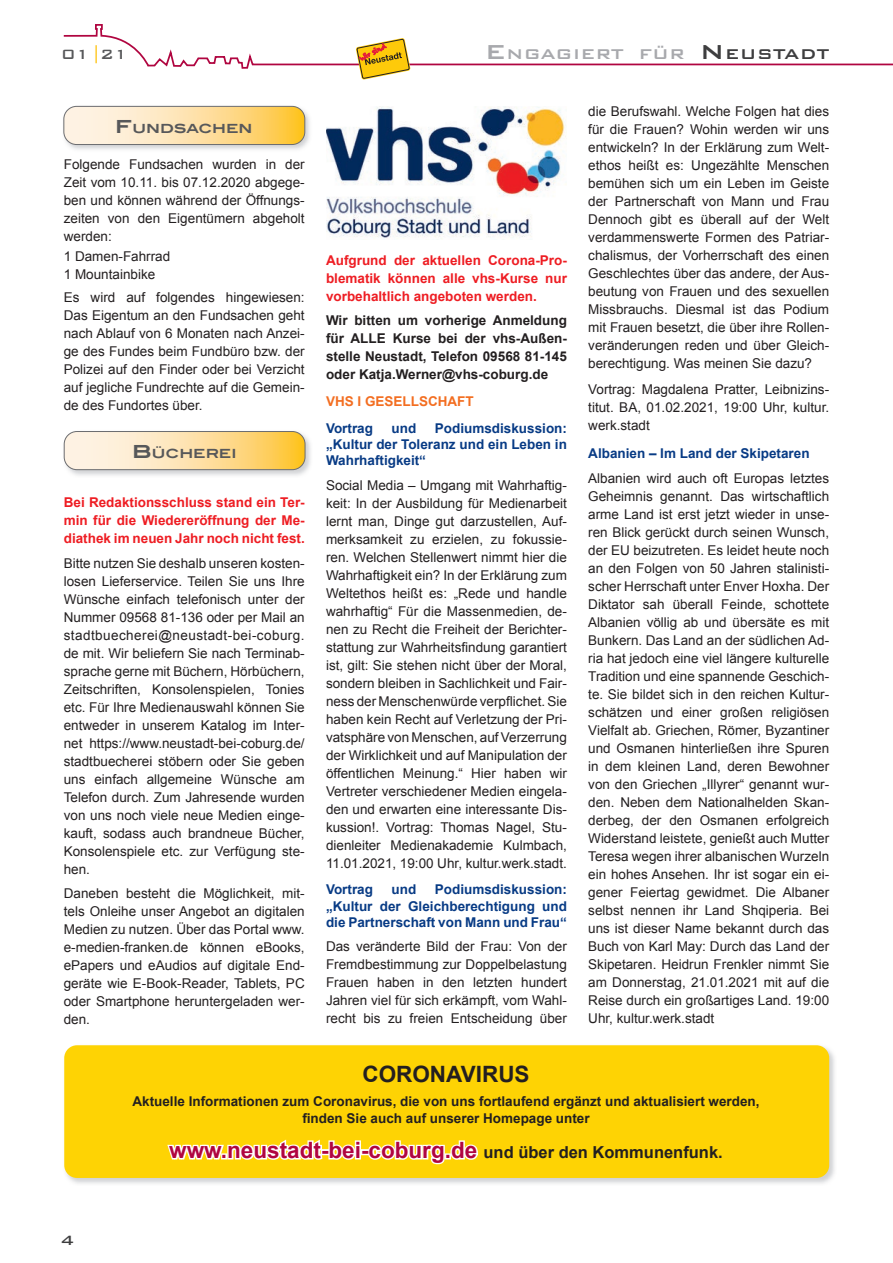
<style>
.page{position:relative;width:893px;height:1263px;background:#fff}
.page>*{position:absolute;margin:0;border:0;box-sizing:border-box;transform-origin:0 0}
.t1{font:700 22.5px "Arial";color:#b00540}
.t2{font:700 22.5px "Arial";color:#231f20}
.t3{font:500 18.9px "Bank Gothic BT";color:#a8a9ad;scale:1.06 1}
.t4{font:500 18px "Bank Gothic BT";color:#57585a}
.t5{font:500 18px "Bank Gothic BT";color:#3e3e3f}
.t6{font:13.5px/18px "Arial";color:#231f20;text-align:justify}
.t7{font:700 13.5px/18px "Arial";color:#231f20;text-align:justify}
.t8{font:700 13.5px/16.2px "Arial";color:#083b85;text-align:justify}
.t9{font:700 13.5px/18px "Arial";color:#ee1d23;text-align:justify}
.t10{font:700 13.5px "Arial";color:#f36e21}
.t11{font:700 12.6px "Blair ITC";color:#57585a}
.s1{color:#fec210}
.s2{font-size:27px}
.s3{font-size:27px;color:#3e3e3f}
.s4{color:#3e3e3f}
.s5{font-size:18px}
.s6{font-size:16.5px;color:#231f20}
</style>
<div class="page">
<svg style="left:63px;top:24px;width:830px;height:45px"></svg>
<svg style="left:356px;top:38px;width:54px;height:42px"></svg>
<img style="left:64px;top:1045px;width:771px;height:139px">
<div style="left:64px;top:1045px;width:765px;height:133px;background:#fed304;border-radius:13px"></div>
<svg style="left:167px;top:1139px;width:312px;height:26px"></svg>
<img style="left:63px;top:105px;width:247px;height:45px">
<svg style="left:64px;top:106px;width:241px;height:39px;background:#fde0a4"></svg>
<div style="left:64px;top:106px;width:241px;height:39px;border:1px solid #6c6d70;border-radius:13px"></div>
<img style="left:326px;top:106px;width:240px;height:133px">
<img style="left:63px;top:436px;width:248px;height:40px">
<svg style="left:64px;top:431px;width:241px;height:39px;background:#fde0a4"></svg>
<div style="left:64px;top:431px;width:241px;height:39px;border:1px solid #6c6d70;border-radius:13px"></div>
<h3 class="t4" style="left:62px;top:44px;width:68px">01<span class="s1">|</span>21</h3>
<h2 class="t3" style="left:485px;top:44px;width:326px"><span class="s2">E</span>NGAGIERT FÜR <span class="s3">N</span><span class="s4">EUSTADT</span></h2>
<p class="t11" style="left:115px;top:120px;width:139px"><span class="s5">F</span>UNDSACHEN</p>
<p class="t6" style="left:64px;top:156px;width:242px">Folgende Fundsachen wurden in der Zeit vom 10.11. bis 07.12.2020 abgege&shy;ben und können während der Öffnungs&shy;zeiten von den Eigentümern abgeholt werden:</p>
<p class="t6" style="left:64px;top:248px;width:108px">1 Damen-Fahrrad<br>1 Mountainbike</p>
<p class="t6" style="left:64px;top:288px;width:242px">Es wird auf folgendes hingewiesen:<br>Das Eigentum an den Fundsachen geht nach Ablauf von 6 Monaten nach Anzei&shy;ge des Fundes beim Fundbüro bzw. der Polizei auf den Finder oder bei Verzicht auf jegliche Fundrechte auf die Gemein&shy;de des Fundortes über.</p>
<p class="t11" style="left:132px;top:445px;width:106px"><span class="s5">B</span>ÜCHEREI</p>
<p class="t9" style="left:64px;top:494px;width:242px">Bei Redaktionsschluss stand ein Ter&shy;min für die Wiedereröffnung der Me&shy;diathek im neuen Jahr noch nicht fest.</p>
<p class="t6" style="left:64px;top:554px;width:242px">Bitte nutzen Sie deshalb unseren kosten&shy;losen Lieferservice. Teilen Sie uns Ihre Wünsche einfach telefonisch unter der Nummer 09568 81-136 oder per Mail an stadtbuecherei@neustadt-bei-coburg. de mit. Wir beliefern Sie nach Terminab&shy;sprache gerne mit Büchern, Hörbüchern, Zeitschriften, Konsolenspielen, Tonies etc. Für Ihre Medienauswahl können Sie entweder in unserem Katalog im Inter&shy;net https://www.neustadt-bei-coburg.de/ stadtbuecherei stöbern oder Sie geben uns einfach allgemeine Wünsche am Telefon durch. Zum Jahresende wurden von uns noch viele neue Medien einge&shy;kauft, sodass auch brandneue Bücher, Konsolenspiele etc. zur Verfügung ste&shy;hen.</p>
<p class="t6" style="left:64px;top:884px;width:242px">Daneben besteht die Möglichkeit, mit&shy;tels Onleihe unser Angebot an digitalen Medien zu nutzen. Über das Portal www. e-medien-franken.de können eBooks, ePapers und eAudios auf digitale End&shy;geräte wie E-Book-Reader, Tablets, PC oder Smartphone heruntergeladen wer&shy;den.</p>
<p class="t9" style="left:326px;top:251px;width:242px">Aufgrund der aktuellen Corona-Pro&shy;blematik können alle vhs-Kurse nur vorbehaltlich angeboten werden.</p>
<p class="t7" style="left:326px;top:312px;width:242px">Wir bitten um vorherige Anmeldung für ALLE Kurse bei der vhs-Außen&shy;stelle Neustadt, Telefon 09568 81-145 oder Katja.Werner@vhs-coburg.de</p>
<p class="t10" style="left:326px;top:392px;width:149px">VHS I GESELLSCHAFT</p>
<p class="t8" style="left:326px;top:420px;width:49px">Vortrag</p>
<p class="t8" style="left:392px;top:420px;width:26px">und</p>
<p class="t8" style="left:326px;top:420px;width:242px;text-indent:109px">Podiumsdiskussion: „Kultur der Toleranz und ein Leben in Wahrhaftigkeit“</p>
<p class="t6" style="left:326px;top:476px;width:242px">Social Media – Umgang mit Wahrhaftig&shy;keit: In der Ausbildung für Medienarbeit lernt man, Dinge gut darzustellen, Auf&shy;merksamkeit zu erzielen, zu fokussie&shy;ren. Welchen Stellenwert nimmt hier die Wahrhaftigkeit ein? In der Erklärung zum Weltethos heißt es: „Rede und handle wahrhaftig“ Für die Massenmedien, de&shy;nen zu Recht die Freiheit der Berichter&shy;stattung zur Wahrheitsfindung garantiert ist, gilt: Sie stehen nicht über der Moral, sondern bleiben in Sachlichkeit und Fair&shy;ness der Menschenwürde verpflichet. Sie haben kein Recht auf Verletzung der Pri&shy;vatsphäre von Menschen, auf Verzerrung der Wirklichkeit und auf Manipulation der öffentlichen Meinung.“ Hier haben wir Vertreter verschiedener Medien eingela&shy;den und erwarten eine interessante Dis&shy;kussion!. Vortrag: Thomas Nagel, Stu&shy;dienleiter Medienakademie Kulmbach, 11.01.2021, 19:00 Uhr, kultur.werk.stadt.</p>
<p class="t8" style="left:326px;top:882px;width:49px">Vortrag</p>
<p class="t8" style="left:392px;top:882px;width:26px">und</p>
<p class="t8" style="left:326px;top:882px;width:242px;text-indent:109px">Podiumsdiskussion: „Kultur der Gleichberechtigung und die Partnerschaft von Mann und Frau“</p>
<p class="t6" style="left:326px;top:937px;width:242px">Das veränderte Bild der Frau: Von der Fremdbestimmung zur Doppelbelastung Frauen haben in den letzten hundert Jahren viel für sich erkämpft, vom Wahl&shy;recht bis zu freien Entscheidung über</p>
<p class="t6" style="left:588px;top:102px;width:242px">die Berufswahl. Welche Folgen hat dies für die Frauen? Wohin werden wir uns entwickeln? In der Erklärung zum Welt&shy;ethos heißt es: Ungezählte Menschen bemühen sich um ein Leben im Geiste der Partnerschaft von Mann und Frau Dennoch gibt es überall auf der Welt verdammenswerte Formen des Patriar&shy;chalismus, der Vorherrschaft des einen Geschlechtes über das andere, der Aus&shy;beutung von Frauen und des sexuellen Missbrauchs. Diesmal ist das Podium mit Frauen besetzt, die über ihre Rollen&shy;veränderungen reden und über Gleich&shy;berechtigung. Was meinen Sie dazu?</p>
<p class="t6" style="left:588px;top:380px;width:242px">Vortrag: Magdalena Pratter, Leibnizins&shy;titut. BA, 01.02.2021, 19:00 Uhr, kultur. werk.stadt</p>
<p class="t8" style="left:588px;top:445px;width:223px">Albanien – Im Land der Skipetaren</p>
<p class="t6" style="left:588px;top:470px;width:242px">Albanien wird auch oft Europas letztes Geheimnis genannt. Das wirtschaftlich arme Land ist erst jetzt wieder in unse&shy;ren Blick gerückt durch seinen Wunsch, der EU beizutreten. Es leidet heute noch an den Folgen von 50 Jahren stalinisti&shy;scher Herrschaft unter Enver Hoxha. Der Diktator sah überall Feinde, schottete Albanien völlig ab und übersäte es mit Bunkern. Das Land an der südlichen Ad&shy;ria hat jedoch eine viel längere kulturelle Tradition und eine spannende Geschich&shy;te. Sie bildet sich in den reichen Kultur&shy;schätzen und einer großen religiösen Vielfalt ab. Griechen, Römer, Byzantiner und Osmanen hinterließen ihre Spuren in dem kleinen Land, deren Bewohner von den Griechen „Illyrer“ genannt wur&shy;den. Neben dem Nationalhelden Skan&shy;derbeg, der den Osmanen erfolgreich Widerstand leistete, genießt auch Mutter Teresa wegen ihrer albanischen Wurzeln ein hohes Ansehen. Ihr ist sogar ein ei&shy;gener Feiertag gewidmet. Die Albaner selbst nennen ihr Land Shqiperia. Bei uns ist dieser Name bekannt durch das Buch von Karl May: Durch das Land der Skipetaren. Heidrun Frenkler nimmt Sie am Donnerstag, 21.01.2021 mit auf die Reise durch ein großartiges Land. 19:00<br>Uhr, kultur.werk.stadt</p>
<h3 class="t5" style="left:61px;top:1230px;width:15px">4</h3>
<h1 class="t2" style="left:362px;top:1059px;width:169px">CORONAVIRUS</h1>
<p class="t7" style="left:132px;top:1094px;width:629px;line-height:16.2px;text-align:center">Aktuelle Informationen zum Coronavirus, die von uns fortlaufend ergänzt und aktualisiert werden, finden Sie auch auf unserer Homepage unter</p>
<h1 class="t1" style="left:169px;top:1135px;width:555px">www.neustadt-bei-coburg.de <span class="s6">und über den Kommunenfunk.</span></h1>
</div>
